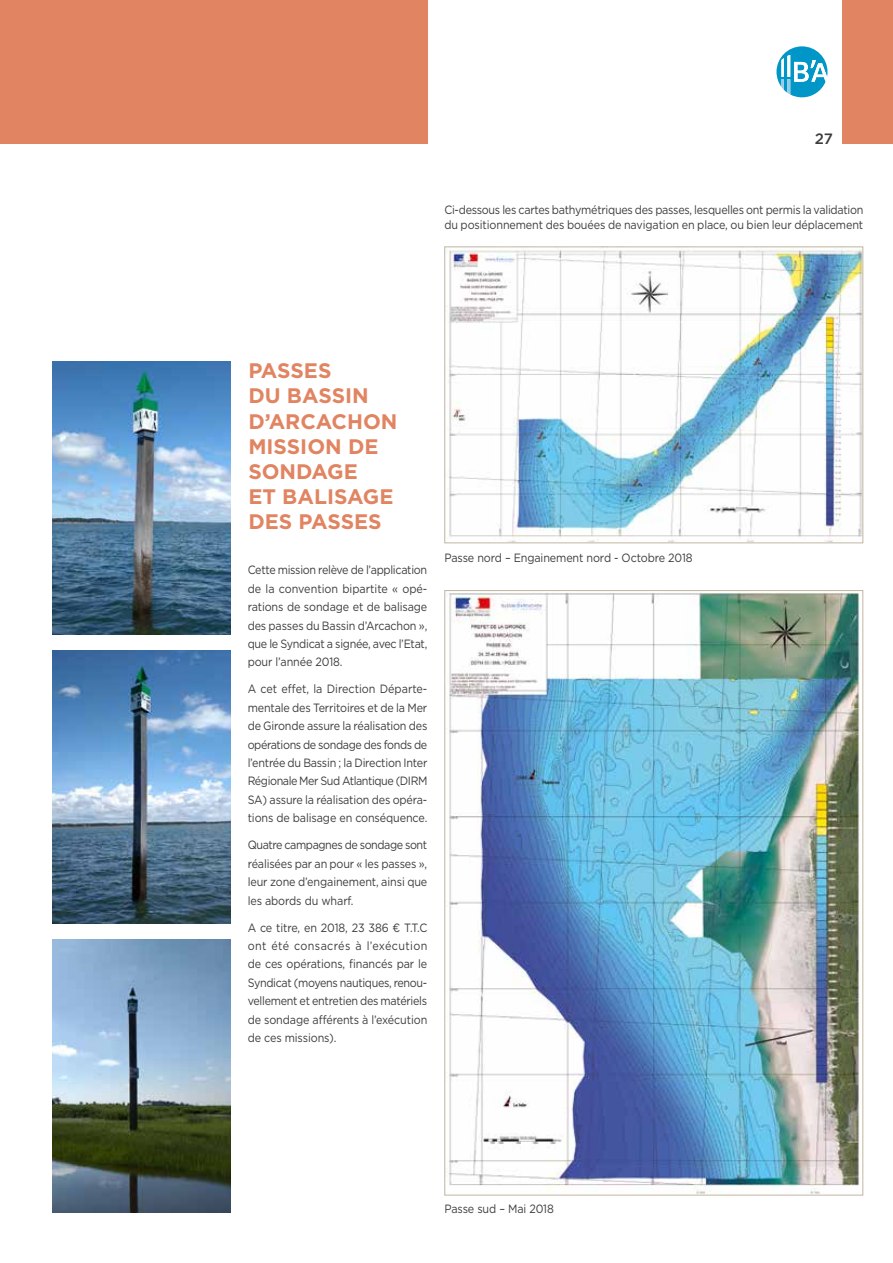
<style>
.page{position:relative;width:893px;height:1263px;background:#fff}
.page>*{position:absolute;margin:0;border:0;box-sizing:border-box;transform-origin:0 0}
.t1{font:700 21px/25.2px "Gotham";color:#e18461}
.t2{font:500 15px "Gotham";color:#3c3c3b}
.t3{font:12px/18.5px "Gotham";letter-spacing:-.01em;color:#3c3c3b;text-align:justify;scale:.9 1}
</style>
<div class="page">
<img style="left:446px;top:592px;width:414px;height:601px">
<div style="left:0;top:0;width:427px;height:144px;background:#e18461"></div>
<div style="left:842px;top:0;width:51px;height:144px;background:#e18461"></div>
<svg style="left:776px;top:46px;width:51px;height:51px"></svg>
<img style="left:52px;top:650px;width:179px;height:273px">
<img style="left:52px;top:361px;width:179px;height:273px">
<img style="left:52px;top:939px;width:179px;height:273px">
<img style="left:446px;top:248px;width:415px;height:293px">
<div style="left:444px;top:246px;width:419px;height:297px;border:1px solid #c1b6a2"></div>
<p class="t2" style="left:815px;top:128px;width:20px">27</p>
<p class="t3" style="left:444px;top:202px;width:467px;line-height:15px">Ci-dessous les cartes bathymétriques des passes, lesquelles ont permis la validation du positionnement des bouées de navigation en place, ou bien leur déplacement</p>
<h1 class="t1" style="left:248px;top:358px;width:151px">PASSES<br>DU BASSIN<br>D’ARCACHON<br>MISSION DE<br>SONDAGE<br>ET BALISAGE<br>DES PASSES</h1>
<p class="t3" style="left:248px;top:560px;width:201px">Cette mission relève de l’application de la convention bipartite « opé&shy;rations de sondage et de balisage des passes du Bassin d’Arcachon », que le Syndicat a signée, avec l’Etat, pour l’année 2018.</p>
<p class="t3" style="left:248px;top:680px;width:201px">A cet effet, la Direction Départe&shy;mentale des Territoires et de la Mer de Gironde assure la réalisation des opérations de sondage des fonds de l’entrée du Bassin ; la Direction Inter Régionale Mer Sud Atlantique (DIRM SA) assure la réalisation des opéra&shy;tions de balisage en conséquence.</p>
<p class="t3" style="left:248px;top:835px;width:201px">Quatre campagnes de sondage sont réalisées par an pour « les passes », leur zone d’engainement, ainsi que les abords du wharf.</p>
<p class="t3" style="left:248px;top:918px;width:201px">A ce titre, en 2018, 23 386 € T.T.C ont été consacrés à l’exécution de ces opérations, financés par le Syndicat (moyens nautiques, renou&shy;vellement et entretien des matériels de sondage afférents à l’exécution de ces missions).</p>
<p class="t3" style="left:444px;top:549px;width:277px">Passe nord – Engainement nord - Octobre 2018</p>
<p class="t3" style="left:444px;top:1199px;width:123px">Passe sud – Mai 2018</p>
</div>
